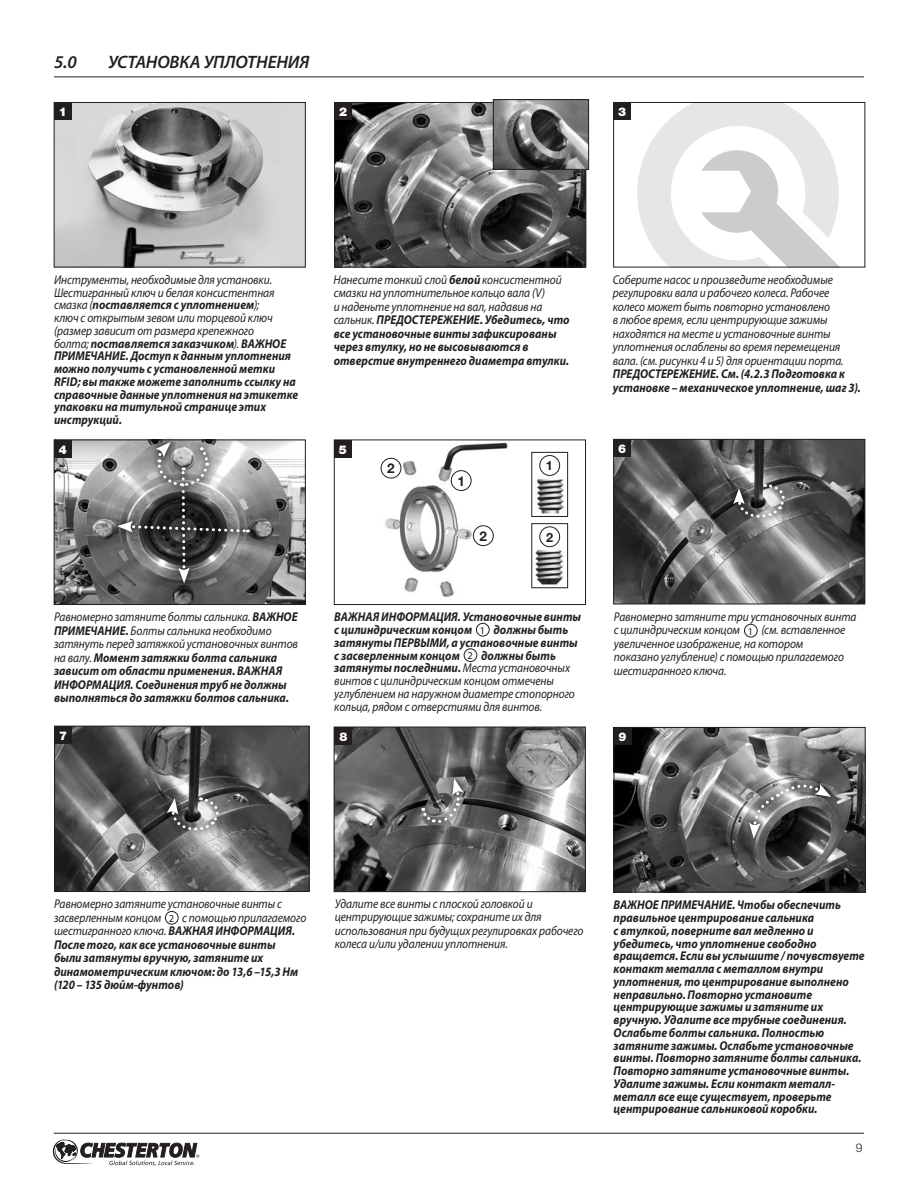
<style>
.page{position:relative;width:918px;height:1188px;background:#fff}
.page>*{position:absolute;margin:0;border:0;box-sizing:border-box;transform-origin:0 0}
.t1{font:italic 600 18px "Myriad Pro";letter-spacing:-.01em;color:#231f20}
.t2{font:700 13.5px "Helvetica Neue CE";color:#231f20}
.t3{font:italic 700 12.75px/12.8px "Myriad Pro";color:#231f20;scale:.9 1}
.t4{font:italic 12.75px/13.5px "Myriad Pro";letter-spacing:-.01em;color:#231f20;scale:.9 1}
.t5{font:700 12.75px "Helvetica Neue CE";color:#231f20}
.t6{font:900 12px "Helvetica Neue CE";color:#fff}
.t7{font:300 12px "Helvetica Neue CE";color:#231f20}
.s1{font-weight:400}
.s2{font-weight:400;font-style:normal;font-size:10.5px}
.s3{font-style:normal;font-size:10.5px}
</style>
<div class="page">
<svg style="left:53px;top:1139px;width:146px;height:27px"></svg>
<hr style="left:54px;top:1133px;width:810px;height:1px;background:#231f20">
<img style="left:56px;top:104px;width:248px;height:161px">
<div style="left:54px;top:102px;width:252px;height:165px;border:1px solid #231f20"></div>
<div style="left:54px;top:102px;width:18px;height:18px;background:#231f20"></div>
<img style="left:336px;top:104px;width:248px;height:161px">
<div style="left:334px;top:102px;width:252px;height:165px;border:1px solid #231f20"></div>
<div style="left:334px;top:102px;width:18px;height:18px;background:#231f20"></div>
<svg style="left:637px;top:104px;width:202px;height:161px"></svg>
<div style="left:613px;top:102px;width:252px;height:165px;border:1px solid #231f20"></div>
<div style="left:613px;top:102px;width:18px;height:18px;background:#231f20"></div>
<img style="left:495px;top:101px;width:92px;height:67px">
<div style="left:493px;top:99px;width:96px;height:71px;border:1px solid #231f20"></div>
<img style="left:380px;top:442px;width:189px;height:155px">
<div style="left:334px;top:440px;width:252px;height:165px;border:1px solid #231f20"></div>
<div style="left:334px;top:440px;width:18px;height:18px;background:#231f20"></div>
<img style="left:56px;top:442px;width:248px;height:161px">
<div style="left:54px;top:440px;width:252px;height:165px;border:1px solid #231f20"></div>
<div style="left:54px;top:440px;width:18px;height:18px;background:#231f20"></div>
<svg style="left:172px;top:583px;width:24px;height:7px"></svg>
<svg style="left:111px;top:514px;width:144px;height:25px"></svg>
<svg style="left:149px;top:438px;width:66px;height:4px"></svg>
<svg style="left:117px;top:442px;width:131px;height:141px;background:#7e7e7e"></svg>
<img style="left:533px;top:530px;width:33px;height:56px">
<div style="left:531px;top:523px;width:37px;height:65px;border:1px solid #231f20"></div>
<div style="left:540px;top:527px;width:20px;height:20px;background:#fff;border-radius:50%"></div>
<div style="left:539px;top:526px;width:21px;height:21px;border:1px solid #231f20;border-radius:50%"></div>
<img style="left:533px;top:458px;width:33px;height:57px">
<div style="left:531px;top:452px;width:37px;height:65px;border:1px solid #231f20"></div>
<div style="left:540px;top:456px;width:20px;height:19px;background:#fff;border-radius:50%"></div>
<div style="left:539px;top:455px;width:21px;height:21px;border:1px solid #231f20;border-radius:50%"></div>
<div style="left:451px;top:471px;width:20px;height:20px;background:#fff;border-radius:50%"></div>
<div style="left:451px;top:470px;width:21px;height:21px;border:1px solid #231f20;border-radius:50%"></div>
<div style="left:473px;top:526px;width:20px;height:20px;background:#fff;border-radius:50%"></div>
<div style="left:473px;top:525px;width:21px;height:21px;border:1px solid #231f20;border-radius:50%"></div>
<div style="left:381px;top:458px;width:20px;height:20px;background:#fff;border-radius:50%"></div>
<div style="left:381px;top:458px;width:20px;height:20px;border:1px solid #231f20;border-radius:50%"></div>
<img style="left:615px;top:441px;width:248px;height:161px">
<div style="left:613px;top:439px;width:252px;height:165px;border:1px solid #231f20"></div>
<svg style="left:727px;top:477px;width:64px;height:47px"></svg>
<svg style="left:733px;top:483px;width:54px;height:37px;background:#7d7c7c"></svg>
<div style="left:613px;top:439px;width:18px;height:18px;background:#231f20"></div>
<img style="left:56px;top:728px;width:251px;height:162px">
<div style="left:54px;top:726px;width:255px;height:166px;border:1px solid #231f20"></div>
<div style="left:54px;top:726px;width:18px;height:18px;background:#231f20"></div>
<img style="left:336px;top:729px;width:248px;height:161px">
<div style="left:334px;top:727px;width:252px;height:165px;border:1px solid #231f20"></div>
<div style="left:334px;top:727px;width:18px;height:18px;background:#231f20"></div>
<img style="left:616px;top:729px;width:248px;height:161px">
<div style="left:614px;top:727px;width:252px;height:165px;border:1px solid #231f20"></div>
<div style="left:614px;top:727px;width:18px;height:18px;background:#231f20"></div>
<svg style="left:415px;top:772px;width:55px;height:57px"></svg>
<svg style="left:421px;top:778px;width:43px;height:47px;background:#7c7b7b"></svg>
<svg style="left:160px;top:791px;width:66px;height:46px"></svg>
<svg style="left:167px;top:796px;width:54px;height:37px;background:#7d7c7c"></svg>
<svg style="left:742px;top:778px;width:95px;height:67px;background:#6b6a6a"></svg>
<svg style="left:749px;top:783px;width:82px;height:56px;background:#6c6c6c"></svg>
<div style="left:744px;top:624px;width:14px;height:13px;border:1px solid #231f20;border-radius:50%"></div>
<div style="left:476px;top:623px;width:14px;height:13px;border:1px solid #231f20;border-radius:50%"></div>
<div style="left:464px;top:648px;width:13px;height:14px;border:1px solid #231f20;border-radius:50%"></div>
<div style="left:165px;top:911px;width:14px;height:14px;border:1px solid #231f20;border-radius:50%"></div>
<hr style="left:54px;top:76px;width:810px;height:1px;background:#231f20">
<h1 class="t1" style="left:54px;top:50px;width:24px">5.0</h1>
<h1 class="t1" style="left:108px;top:50px;width:203px">УСТАНОВКА УПЛОТНЕНИЯ</h1>
<p class="t6" style="left:59px;top:104px;width:10px">1</p>
<p class="t6" style="left:339px;top:104px;width:10px">2</p>
<p class="t6" style="left:618px;top:104px;width:10px">3</p>
<p class="t3" style="left:54px;top:273px;width:273px"><span class="s1">Инструменты, необходимые для установки.<br>Шестигранный ключ и белая консистентная смазка (</span>поставляется с уплотнением<span class="s1">);<br>ключ с открытым зевом или торцевой ключ (размер зависит от размера крепежного<br>болта;</span> поставляется заказчиком<span class="s1">).</span> ВАЖНОЕ ПРИМЕЧАНИЕ. Доступ к данным уплотнения можно получить с установленной метки RFID; вы также можете заполнить ссылку на справочные данные уплотнения на этикетке упаковки на титульной странице этих инструкций.</p>
<p class="t4" style="left:613px;top:273px;width:258px">Соберите насос и произведите необходимые регулировки вала и рабочего колеса. Рабочее колесо может быть повторно установлено<br>в любое время, если центрирующие зажимы находятся на месте и установочные винты уплотнения ослаблены во время перемещения вала. (см. рисунки 4 и 5) для ориентации порта.</p>
<p class="t3" style="left:334px;top:272px;width:264px;line-height:13.5px"><span class="s1">Нанесите тонкий слой</span> белой <span class="s1">консистентной смазки на уплотнительное кольцо вала (V)<br>и наденьте уплотнение на вал, надавив на сальник.</span> ПРЕДОСТЕРЕЖЕНИЕ. Убедитесь, что все установочные винты зафиксированы через втулку, но не высовываются в отверстие внутреннего диаметра втулки.</p>
<p class="t3" style="left:613px;top:367px;width:277px;line-height:13.5px">ПРЕДОСТЕРЕЖЕНИЕ. См. (4.2.3 Подготовка к установке – механическое уплотнение, шаг 3).</p>
<p class="t6" style="left:59px;top:442px;width:10px">4</p>
<p class="t6" style="left:339px;top:442px;width:10px">5</p>
<p class="t2" style="left:387px;top:460px;width:9px">2</p>
<p class="t2" style="left:457px;top:473px;width:9px">1</p>
<p class="t2" style="left:480px;top:528px;width:9px">2</p>
<p class="t5" style="left:546px;top:458px;width:9px">1</p>
<p class="t5" style="left:546px;top:529px;width:9px">2</p>
<p class="t3" style="left:54px;top:610px;width:273px;line-height:13.5px"><span class="s1">Равномерно затяните болты сальника.</span> ВАЖНОЕ ПРИМЕЧАНИЕ. <span class="s1">Болты сальника необходимо затянуть перед затяжкой установочных винтов на валу.</span> Момент затяжки болта сальника зависит от области применения. ВАЖНАЯ ИНФОРМАЦИЯ. Соединения труб не должны выполняться до затяжки болтов сальника.</p>
<p class="t3" style="left:334px;top:610px;width:276px">ВАЖНАЯ ИНФОРМАЦИЯ. Установочные винты с цилиндрическим концом <span class="s2">1</span> должны быть затянуты ПЕРВЫМИ, а установочные винты с засверленным концом <span class="s2">2</span> должны быть затянуты последними. <span class="s1">Места установочных винтов с цилиндрическим концом отмечены углублением на наружном диаметре стопорного кольца, рядом с отверстиями для винтов.</span></p>
<p class="t6" style="left:618px;top:441px;width:10px">6</p>
<p class="t4" style="left:614px;top:610px;width:271px">Равномерно затяните три установочных винта с цилиндрическим концом <span class="s3">1</span> (см. вставленное увеличенное изображение, на котором<br>показано углубление) с помощью прилагаемого шестигранного ключа.</p>
<p class="t6" style="left:59px;top:728px;width:10px">7</p>
<p class="t6" style="left:339px;top:729px;width:10px">8</p>
<p class="t6" style="left:619px;top:729px;width:10px">9</p>
<p class="t3" style="left:54px;top:897px;width:282px;line-height:13.5px"><span class="s1">Равномерно затяните установочные винты с засверленным концом</span> <span class="s2">2</span> <span class="s1">с помощью прилагаемого шестигранного ключа.</span> ВАЖНАЯ ИНФОРМАЦИЯ.<br>После того, как все установочные винты были затянуты вручную, затяните их динамометрическим ключом: до 13,6 –15,3 Нм (120 – 135 дюйм-фунтов)</p>
<p class="t4" style="left:335px;top:897px;width:278px">Удалите все винты с плоской головкой и центрирующие зажимы; сохраните их для использования при будущих регулировках рабочего колеса и/или удалении уплотнения.</p>
<p class="t3" style="left:614px;top:898px;width:281px">ВАЖНОЕ ПРИМЕЧАНИЕ. Чтобы обеспечить правильное центрирование сальника<br>с втулкой, поверните вал медленно и убедитесь, что уплотнение свободно вращается. Если вы услышите / почувствуете контакт металла с металлом внутри уплотнения, то центрирование выполнено неправильно. Повторно установите центрирующие зажимы и затяните их вручную. Удалите все трубные соединения.<br>Ослабьте болты сальника. Полностью затяните зажимы. Ослабьте установочные винты. Повторно затяните болты сальника.<br>Повторно затяните установочные винты.<br>Удалите зажимы. Если контакт металл&shy;металл все еще существует, проверьте центрирование сальниковой коробки.</p>
<p class="t7" style="left:856px;top:1140px;width:8px">9</p>
</div>
